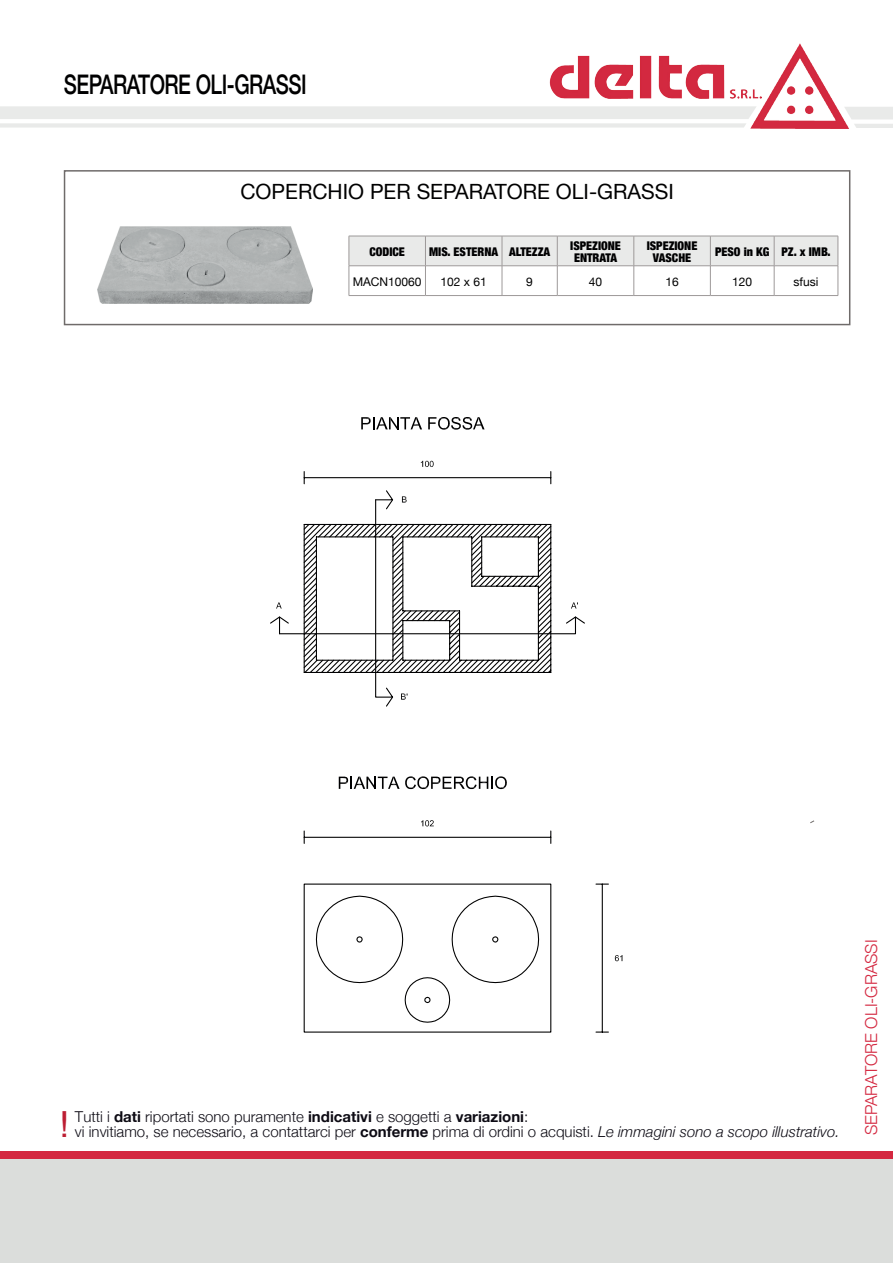
<style>
.page{position:relative;width:893px;height:1263px;background:#fff}
.page>*{position:absolute;margin:0;border:0;box-sizing:border-box;transform-origin:0 0}
.t1{font:36px "Helvetica";color:#bd1e33}
.t2{font:500 27px "Helvetica Neue";letter-spacing:-.025em;color:#000001;scale:.75 1}
.t3{font:21px "Helvetica Neue";color:#000001}
.t4{font:300 16.5px "Helvetica Neue";color:#d42840}
.t5{font:300 15px "Helvetica Neue";color:#0d0b14}
.t6{font:900 condensed 12px/12px "Helvetica Neue";color:#000001;text-align:center}
.t7{font:12px "Helvetica Neue";color:#000001}
.s1{font-weight:700}
.s2{font-style:italic}
</style>
<div class="page">
<div style="left:0;top:1154px;width:893px;height:109px;background:#dbdddb"></div>
<img style="left:757px;top:43px;width:87px;height:85px">
<svg style="left:844px;top:107px;width:49px;height:21px"></svg>
<svg style="left:0;top:106px;width:757px;height:22px"></svg>
<img style="left:550px;top:56px;width:211px;height:43px">
<div style="left:0;top:1151px;width:893px;height:7px;background:#d42840"></div>
<div style="left:64px;top:170px;width:786px;height:155px;border:2px solid #6f6b6a"></div>
<img style="left:98px;top:226px;width:214px;height:78px">
<svg style="left:349px;top:236px;width:490px;height:60px"></svg>
<hr style="left:349px;top:295px;width:76px;height:1px;background:#9d9999">
<hr style="left:425px;top:295px;width:77px;height:1px;background:#9d9999">
<hr style="left:502px;top:295px;width:55px;height:1px;background:#9d9999">
<hr style="left:557px;top:295px;width:77px;height:1px;background:#9d9999">
<hr style="left:634px;top:295px;width:76px;height:1px;background:#9d9999">
<hr style="left:710px;top:295px;width:64px;height:1px;background:#9d9999">
<hr style="left:774px;top:295px;width:64px;height:1px;background:#9d9999">
<svg style="left:361px;top:417px;width:61px;height:12px"></svg>
<svg style="left:428px;top:417px;width:57px;height:13px"></svg>
<svg style="left:270px;top:461px;width:315px;height:246px"></svg>
<svg style="left:339px;top:776px;width:168px;height:13px"></svg>
<hr style="left:304px;top:837px;width:247px;height:1px;background:#000001">
<svg style="left:421px;top:820px;width:13px;height:6px"></svg>
<svg style="left:615px;top:955px;width:7px;height:6px"></svg>
<hr style="left:602px;top:884px;width:1px;height:148px;background:#000001">
<svg style="left:596px;top:883px;width:12px;height:2px"></svg>
<svg style="left:315px;top:895px;width:225px;height:128px"></svg>
<h2 class="t2" style="left:64px;top:63px;width:326px">SEPARATORE OLI-GRASSI</h2>
<h3 class="t3" style="left:240px;top:176px;width:435px">COPERCHIO PER SEPARATORE OLI-GRASSI</h3>
<p class="t6" style="left:369px;top:245px;width:37px">CODICE</p>
<p class="t6" style="left:429px;top:245px;width:123px">MIS. ESTERNA ALTEZZA</p>
<p class="t6" style="left:570px;top:239px;width:52px">ISPEZIONE<br>ENTRATA</p>
<p class="t6" style="left:647px;top:239px;width:52px">ISPEZIONE<br>VASCHE</p>
<p class="t6" style="left:715px;top:245px;width:117px">PESO in KG PZ. x IMB.</p>
<p class="t7" style="left:353px;top:273px;width:70px">MACN10060</p>
<p class="t7" style="left:441px;top:273px;width:48px">102 x 61</p>
<p class="t7" style="left:526px;top:273px;width:8px">9</p>
<p class="t7" style="left:589px;top:273px;width:15px">40</p>
<p class="t7" style="left:665px;top:273px;width:15px">16</p>
<p class="t7" style="left:732px;top:273px;width:22px">120</p>
<p class="t7" style="left:794px;top:273px;width:26px">sfusi</p>
<h1 class="t1" style="left:59px;top:1096px;width:12px">!</h1>
<p class="t5" style="left:75px;top:1104px;width:455px">Tutti i <span class="s1">dati</span> riportati sono puramente <span class="s1">indicativi</span> e soggetti a <span class="s1">variazioni</span>:</p>
<p class="t5" style="left:75px;top:1119px;width:766px">vi invitiamo, se necessario, a contattarci per <span class="s1">conferme</span> prima di ordini o acquisti. <span class="s2">Le immagini sono a scopo illustrativo.</span></p>
<p class="t4" style="left:858px;top:1135px;width:197px;rotate:-90deg">SEPARATORE OLI-GRASSI</p>
</div>
